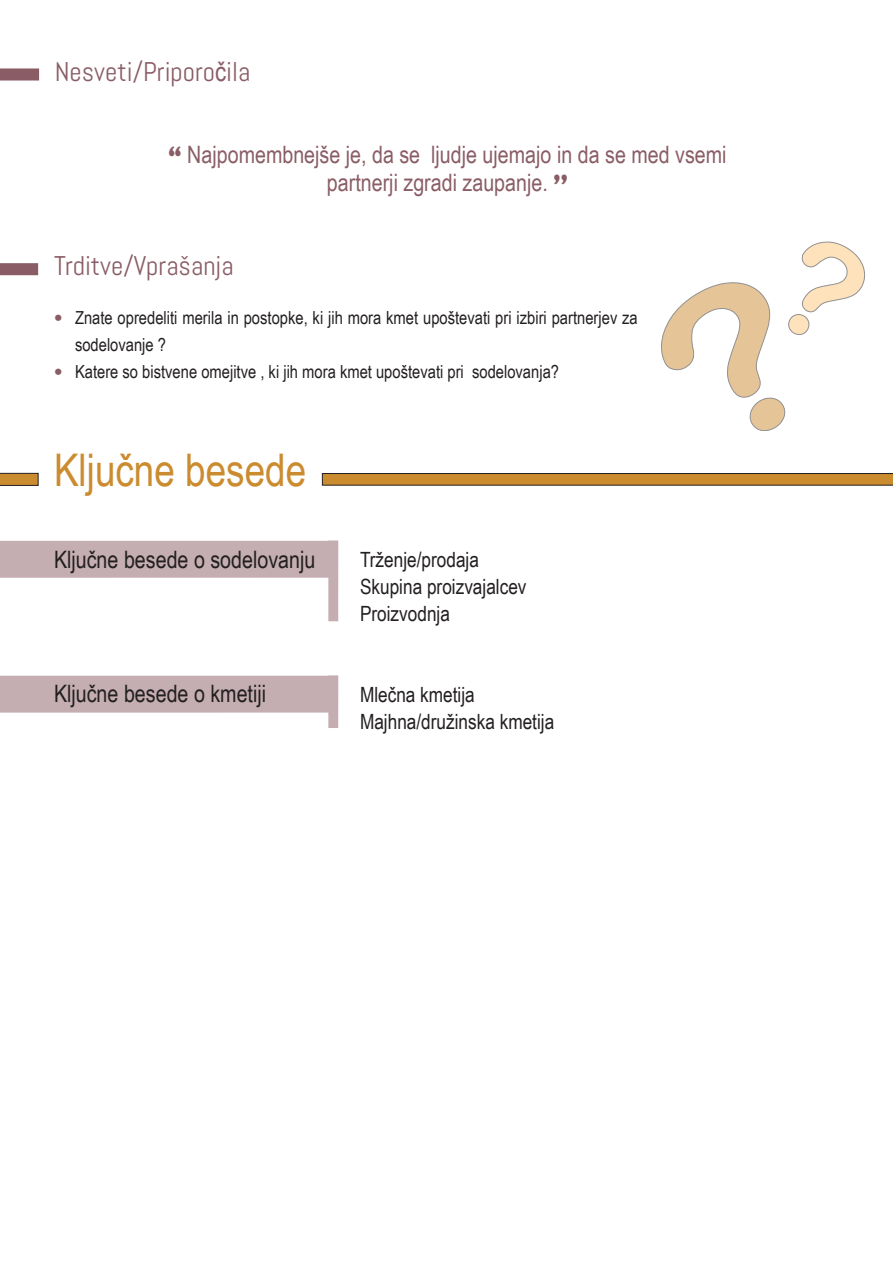
<style>
.page{position:relative;width:893px;height:1263px;background:#fff}
.page>*{position:absolute;margin:0;border:0;box-sizing:border-box;transform-origin:0 0}
.t1{font:45px "Arial Narrow";color:#cb8c30}
.t2{font:27px "Abel";color:#8a5d66}
.t3{font:24px/28.8px "Arial Narrow";color:#8a5d66;text-align:center}
.t4{font:24px "Arial Narrow";color:#231f20}
.t5{font:21px "Arial Narrow";color:#231f20}
.t6{font:18px/27px "Arial Narrow";color:#231f20}
.s1{font-family:"Arial Narrow"}
.s2{font-family:"Cooper";font-weight:900}
.s3{font-family:"Abel";color:#8a5d66}
</style>
<div class="page">
<svg style="left:0;top:263px;width:38px;height:12px"></svg>
<svg style="left:661px;top:242px;width:204px;height:189px"></svg>
<svg style="left:0;top:68px;width:39px;height:13px"></svg>
<svg style="left:321px;top:473px;width:572px;height:13px;background:#b17d31"></svg>
<svg style="left:0;top:472px;width:39px;height:14px"></svg>
<svg style="left:0;top:540px;width:338px;height:81px"></svg>
<svg style="left:0;top:675px;width:338px;height:53px"></svg>
<p class="t2" style="left:55px;top:54px;width:197px">Nesveti/Priporo<span class="s1">č</span>ila</p>
<p class="t3" style="left:168px;top:139px;width:560px"><span class="s2">“</span> Najpomembnejše je, da se ljudje ujemajo in da se med vsemi partnerji zgradi zaupanje. <span class="s2">’’</span></p>
<p class="t2" style="left:54px;top:249px;width:181px">Trditve/Vprašanja</p>
<p class="t6" style="left:75px;top:303px;width:564px;text-indent:-21px"><span class="s3">•</span> Znate opredeliti merila in postopke, ki jih mora kmet upoštevati pri izbiri partnerjev za sodelovanje ?</p>
<p class="t6" style="left:54px;top:357px;width:507px"><span class="s3">•</span> Katere so bistvene omejitve , ki jih mora kmet upoštevati pri sodelovanja?</p>
<p class="t1" style="left:54px;top:437px;width:254px">Ključne besede</p>
<p class="t4" style="left:54px;top:542px;width:263px">Ključne besede o sodelovanju</p>
<p class="t4" style="left:54px;top:676px;width:214px">Ključne besede o kmetiji</p>
<p class="t5" style="left:360px;top:544px;width:121px">Trženje/prodaja</p>
<p class="t5" style="left:360px;top:571px;width:168px">Skupina proizvajalcev</p>
<p class="t5" style="left:360px;top:598px;width:91px">Proizvodnja</p>
<p class="t5" style="left:360px;top:679px;width:116px">Mlečna kmetija</p>
<p class="t5" style="left:360px;top:706px;width:196px">Majhna/družinska kmetija</p>
</div>
